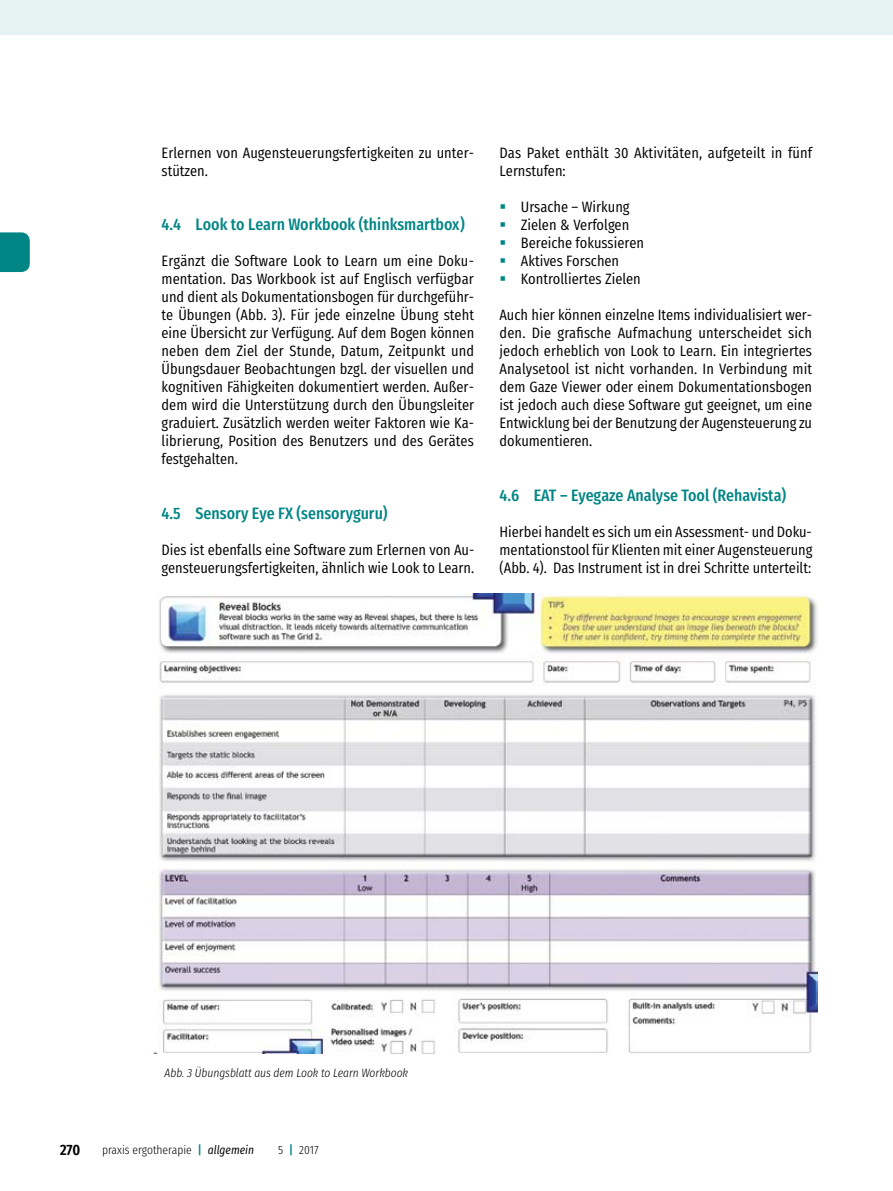
<style>
.page{position:relative;width:893px;height:1191px;background:#fff}
.page>*{position:absolute;margin:0;border:0;box-sizing:border-box;transform-origin:0 0}
.t1{font:500 16.5px "Fira Sans Condensed";color:#008584}
.t2{font:15px/18px "Fira Sans Condensed";color:#000}
.t3{font:600 15px "Fira Sans Condensed";color:#000}
.t4{font:italic 300 12px "Fira Sans Condensed";color:#000}
.t5{font:300 12px "Fira Sans Condensed";color:#000}
.s1{font-weight:500;color:#008584}
.s2{font-weight:400;font-style:italic}
</style>
<div class="page">
<svg style="left:0;top:232px;width:30px;height:40px"></svg>
<div style="left:0;top:0;width:893px;height:34px;background:#e7f2f3"></div>
<img style="left:153px;top:593px;width:664px;height:460px">
<p class="t2" style="left:162px;top:142px;width:314px">Erlernen von Augensteuerungsfertigkeiten zu unter&shy;stützen.</p>
<p class="t1" style="left:162px;top:209px;width:305px">4.4 Look to Learn Workbook (thinksmartbox)</p>
<p class="t2" style="left:162px;top:250px;width:314px;text-align:justify">Ergänzt die Software Look to Learn um eine Doku&shy;mentation. Das Workbook ist auf Englisch verfügbar und dient als Dokumentationsbogen für durchgeführ&shy;te Übungen (Abb. 3). Für jede einzelne Übung steht eine Übersicht zur Verfügung. Auf dem Bogen können neben dem Ziel der Stunde, Datum, Zeitpunkt und Übungsdauer Beobachtungen bzgl. der visuellen und kognitiven Fähigkeiten dokumentiert werden. Außer&shy;dem wird die Unterstützung durch den Übungsleiter graduiert. Zusätzlich werden weiter Faktoren wie Ka&shy;librierung, Position des Benutzers und des Gerätes festgehalten.</p>
<p class="t1" style="left:162px;top:497px;width:228px">4.5 Sensory Eye FX (sensoryguru)</p>
<p class="t2" style="left:162px;top:538px;width:314px">Dies ist ebenfalls eine Software zum Erlernen von Au&shy;gensteuerungsfertigkeiten, ähnlich wie Look to Learn.</p>
<p class="t2" style="left:500px;top:142px;width:314px">Das Paket enthält 30 Aktivitäten, aufgeteilt in fünf<br>Lernstufen:</p>
<p class="t2" style="left:521px;top:196px;width:125px">Ursache – Wirkung<br>Zielen &amp; Verfolgen<br>Bereiche fokussieren<br>Aktives Forschen<br>Kontrolliertes Zielen</p>
<p class="t2" style="left:500px;top:304px;width:314px;text-align:justify">Auch hier können einzelne Items individualisiert wer&shy;den. Die grafische Aufmachung unterscheidet sich jedoch erheblich von Look to Learn. Ein integriertes Analysetool ist nicht vorhanden. In Verbindung mit dem Gaze Viewer oder einem Dokumentationsbogen ist jedoch auch diese Software gut geeignet, um eine Entwicklung bei der Benutzung der Augensteuerung zu dokumentieren.</p>
<p class="t1" style="left:500px;top:479px;width:288px">4.6 EAT – Eyegaze Analyse Tool (Rehavista)</p>
<p class="t2" style="left:500px;top:520px;width:314px;text-align:justify">Hierbei handelt es sich um ein Assessment- und Doku&shy;mentationstool für Klienten mit einer Augensteuerung (Abb. 4). Das Instrument ist in drei Schritte unterteilt:</p>
<p class="t4" style="left:165px;top:1063px;width:245px">Abb. 3 Übungsblatt aus dem Look to Learn Workbook</p>
<p class="t3" style="left:60px;top:1135px;width:22px">270</p>
<p class="t5" style="left:102px;top:1139px;width:154px">praxis ergotherapie <span class="s1">|</span> <span class="s2">allgemein</span></p>
<p class="t5" style="left:278px;top:1139px;width:42px">5 <span class="s1">|</span> 2017</p>
</div>
